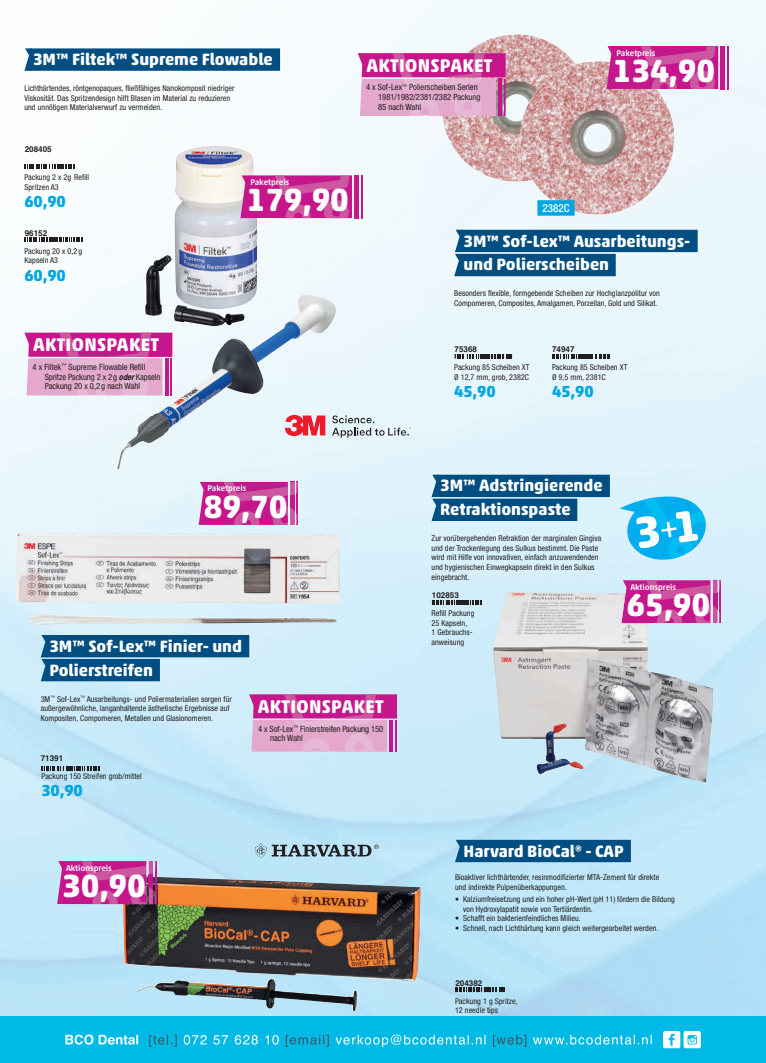
<style>
.page{position:relative;width:766px;height:1063px;background:#fff}
.page>*{position:absolute;margin:0;border:0;box-sizing:border-box;transform-origin:0 0}
.t1{font:700 32.6px "Akko Rounded Pro";letter-spacing:-.01em;color:#fff}
.t2{font:700 18.7px "Akko Rounded Pro";letter-spacing:.015em;color:#fff}
.t3{font:700 16.7px/23.9px "Akko Rounded Pro";color:#fff}
.t4{font:700 16.2px "Akko Rounded Pro";letter-spacing:-.01em;color:#00a6e4}
.t5{font:500 condensed 11.1px "Helvetica Neue LT Pro";letter-spacing:.005em;color:#fff}
.t6{font:condensed 8.6px/9.6px "Helvetica Neue LT Pro";color:#231f20}
.t7{font:500 8.4px "Akko Rounded Pro";letter-spacing:-.01em;color:#fff}
.t8{font:condensed 8.1px/9.6px "Helvetica Neue LT Pro";letter-spacing:.005em;color:#231f20}
.t9{font:700 8.1px "Helvetica";color:#231f20}
.s1{font-weight:700;font-style:italic}
</style>
<div class="page">
<img style="left:0;top:4px;width:418px;height:776px">
<div style="left:418px;top:0;width:347px;height:62px;background:#f2fafd"></div>
<img style="left:418px;top:117px;width:36px;height:899px">
<img style="left:635px;top:62px;width:130px;height:954px">
<img style="left:599px;top:214px;width:36px;height:802px">
<img style="left:454px;top:181px;width:36px;height:835px">
<img style="left:490px;top:181px;width:72px;height:835px">
<img style="left:562px;top:214px;width:37px;height:802px">
<svg style="left:336px;top:415px;width:75px;height:23px;background:#c7d3d8"></svg>
<img style="left:492px;top:593px;width:110px;height:182px">
<div style="left:437px;top:475px;width:172px;height:22px;background:#004e82"></div>
<div style="left:431px;top:475px;width:146px;height:46px;background:#004e82"></div>
<svg style="left:431px;top:600px;width:50px;height:4px"></svg>
<div style="left:30px;top:48px;width:250px;height:23px;background:#004e82"></div>
<svg style="left:24px;top:48px;width:8px;height:23px"></svg>
<img style="left:117px;top:294px;width:219px;height:175px">
<img style="left:145px;top:146px;width:112px;height:180px">
<img style="left:15px;top:533px;width:325px;height:92px">
<svg style="left:25px;top:164px;width:49px;height:5px"></svg>
<svg style="left:25px;top:238px;width:57px;height:4px"></svg>
<svg style="left:24px;top:333px;width:148px;height:63px;background:#d97ab8"></svg>
<div style="left:460px;top:230px;width:237px;height:22px;background:#004e82"></div>
<div style="left:454px;top:230px;width:161px;height:46px;background:#004e82"></div>
<svg style="left:552px;top:354px;width:57px;height:5px"></svg>
<svg style="left:454px;top:354px;width:58px;height:5px"></svg>
<img style="left:442px;top:34px;width:145px;height:147px">
<img style="left:519px;top:61px;width:155px;height:153px">
<svg style="left:537px;top:200px;width:37px;height:16px"></svg>
<hr style="left:720px;top:46px;width:4px;height:43px;background:#c5168c">
<hr style="left:726px;top:46px;width:2px;height:43px;background:#c5168c">
<svg style="left:606px;top:46px;width:112px;height:44px;background:#c82f94"></svg>
<svg style="left:357px;top:53px;width:148px;height:64px;background:#d87ab7"></svg>
<div style="left:46px;top:635px;width:203px;height:22px;background:#004e82"></div>
<div style="left:41px;top:635px;width:119px;height:46px;background:#004e82"></div>
<svg style="left:42px;top:767px;width:57px;height:4px"></svg>
<svg style="left:249px;top:694px;width:148px;height:59px;background:#d676b7"></svg>
<hr style="left:354px;top:175px;width:4px;height:43px;background:#c5168c">
<hr style="left:360px;top:175px;width:2px;height:43px;background:#c5168c">
<svg style="left:240px;top:175px;width:112px;height:44px;background:#c93296"></svg>
<img style="left:123px;top:877px;width:297px;height:134px">
<svg style="left:255px;top:843px;width:123px;height:15px;background:#88a2af"></svg>
<div style="left:460px;top:840px;width:170px;height:22px;background:#004e82"></div>
<svg style="left:455px;top:840px;width:5px;height:22px"></svg>
<svg style="left:455px;top:988px;width:49px;height:4px"></svg>
<svg style="left:57px;top:861px;width:100px;height:44px;background:#c33495"></svg>
<svg style="left:199px;top:482px;width:99px;height:44px;background:#c9399a"></svg>
<svg style="left:621px;top:580px;width:99px;height:44px;background:#c93b9b"></svg>
<div style="left:0;top:1016px;width:765px;height:47px;background:#00b9e5"></div>
<svg style="left:533px;top:1035px;width:118px;height:10px"></svg>
<svg style="left:493px;top:1035px;width:33px;height:12px"></svg>
<svg style="left:335px;top:1035px;width:150px;height:12px"></svg>
<svg style="left:286px;top:1035px;width:43px;height:12px"></svg>
<svg style="left:184px;top:1035px;width:95px;height:10px"></svg>
<svg style="left:149px;top:1035px;width:28px;height:12px"></svg>
<svg style="left:65px;top:1035px;width:73px;height:10px"></svg>
<svg style="left:663px;top:1031px;width:37px;height:17px"></svg>
<svg style="left:619px;top:490px;width:86px;height:71px;background:#49c7f3"></svg>
<p class="t3" style="left:33px;top:47px;width:241px">3M™ Filtek™ Supreme Flowable</p>
<p class="t8" style="left:24px;top:83px;width:211px">Lichthärtendes, röntgenopaques, fließfähiges Nanokomposit niedriger<br>Viskosität. Das Spritzendesign hilft Blasen im Material zu reduzieren und unnötigen Materialverwurf zu vermeiden.</p>
<p class="t9" style="left:25px;top:145px;width:28px">208405</p>
<p class="t8" style="left:24px;top:172px;width:66px">Packung 2 x 2g Refill<br>Spritzen A3</p>
<p class="t4" style="left:24px;top:191px;width:43px">60,90</p>
<p class="t8" style="left:24px;top:246px;width:59px">Packung 20 x 0,2 g<br>Kapseln A3</p>
<p class="t4" style="left:24px;top:265px;width:43px">60,90</p>
<p class="t9" style="left:25px;top:228px;width:24px">96152</p>
<p class="t2" style="left:33px;top:334px;width:127px">AKTIONSPAKET</p>
<p class="t6" style="left:45px;top:362px;width:117px;text-indent:-12px">4 x Filtek<sup>™</sup> Supreme Flowable Refill<br>Spritze Packung 2 x 2 g <span class="s1">oder</span> Kapseln<br>Packung 20 x 0,2 g nach Wahl</p>
<p class="t7" style="left:250px;top:177px;width:40px">Paketpreis</p>
<p class="t1" style="left:247px;top:180px;width:104px">179,90</p>
<p class="t2" style="left:366px;top:54px;width:127px">AKTIONSPAKET</p>
<p class="t6" style="left:378px;top:83px;width:104px;text-indent:-12px">4 x Sof-Lex<sup>™</sup> Polierscheiben Serien<br>1981/1982/2381/2382 Packung<br>85 nach Wahl</p>
<p class="t7" style="left:616px;top:48px;width:40px">Paketpreis</p>
<p class="t1" style="left:612px;top:50px;width:104px">134,90</p>
<p class="t5" style="left:542px;top:201px;width:29px">2382C</p>
<p class="t3" style="left:463px;top:229px;width:228px">3M™ Sof-Lex™ Ausarbeitungs&shy;und Polierscheiben</p>
<p class="t8" style="left:454px;top:289px;width:207px">Besonders flexible, formgebende Scheiben zur Hochglanzpolitur von<br>Compomeren, Composites, Amalgamen, Porzellan, Gold und Silikat.</p>
<p class="t9" style="left:454px;top:344px;width:24px">75368</p>
<p class="t9" style="left:552px;top:344px;width:24px">74947</p>
<p class="t8" style="left:552px;top:362px;width:77px">Packung 85 Scheiben XT<br>Ø 9,5 mm, 2381C</p>
<p class="t4" style="left:552px;top:381px;width:43px">45,90</p>
<p class="t8" style="left:454px;top:362px;width:77px">Packung 85 Scheiben XT<br>Ø 12,7 mm, grob, 2382C</p>
<p class="t4" style="left:454px;top:381px;width:43px">45,90</p>
<p class="t7" style="left:207px;top:483px;width:40px">Paketpreis</p>
<p class="t1" style="left:204px;top:487px;width:85px">89,70</p>
<p class="t3" style="left:440px;top:474px;width:164px">3M™ Adstringierende<br>Retraktionspaste</p>
<p class="t8" style="left:431px;top:534px;width:171px">Zur vorübergehenden Retraktion der marginalen Gingiva und der Trockenlegung des Sulkus bestimmt. Die Paste wird mit Hilfe von innovativen, einfach anzuwendenden und hygienischen Einwegkapseln direkt in den Sulkus eingebracht.</p>
<p class="t3" style="left:49px;top:634px;width:194px">3M™ Sof-Lex™ Finier- und<br>Polierstreifen</p>
<p class="t8" style="left:41px;top:694px;width:193px">3M<sup>™</sup> Sof-Lex<sup>™</sup> Ausarbeitungs- und Poliermaterialien sorgen für außergewöhnliche, langanhaltende ästhetische Ergebnisse auf<br>Kompositen, Compomeren, Metallen und Glasionomeren.</p>
<p class="t9" style="left:41px;top:753px;width:24px">71391</p>
<p class="t8" style="left:41px;top:771px;width:102px">Packung 150 Streifen grob/mittel</p>
<p class="t4" style="left:41px;top:781px;width:43px">30,90</p>
<p class="t2" style="left:258px;top:695px;width:127px">AKTIONSPAKET</p>
<p class="t6" style="left:270px;top:724px;width:115px;text-indent:-12px">4 x Sof-Lex<sup>™</sup> Finierstreifen Packung 150 nach Wahl</p>
<p class="t7" style="left:66px;top:863px;width:47px">Aktionspreis</p>
<p class="t1" style="left:62px;top:866px;width:85px">30,90</p>
<p class="t9" style="left:431px;top:590px;width:28px">102853</p>
<p class="t8" style="left:431px;top:608px;width:44px">Refill Packung<br>25 Kapseln,<br>1 Gebrauchs&shy;anweisung</p>
<p class="t7" style="left:630px;top:582px;width:47px">Aktionspreis</p>
<p class="t1" style="left:626px;top:585px;width:85px">65,90</p>
<p class="t3" style="left:463px;top:839px;width:161px">Harvard BioCal® - CAP</p>
<p class="t8" style="left:455px;top:872px;width:206px">Bioaktiver lichthärtender, resinmodifizierter MTA-Zement für direkte und indirekte Pulpenüberkappungen.</p>
<p class="t8" style="left:463px;top:894px;width:213px;text-indent:-8px">• Kalziumfreisetzung und ein hoher pH-Wert (pH 11) fördern die Bildung von Hydroxylapatit sowie von Tertiärdentin.</p>
<p class="t8" style="left:455px;top:913px;width:127px">• Schafft ein bakterienfeindliches Milieu.</p>
<p class="t8" style="left:455px;top:923px;width:205px">• Schnell, nach Lichthärtung kann gleich weitergearbeitet werden.</p>
<p class="t9" style="left:455px;top:978px;width:28px">204382</p>
<p class="t8" style="left:455px;top:996px;width:64px">Packung 1 g Spritze,<br>12 needle tips</p>
</div>
